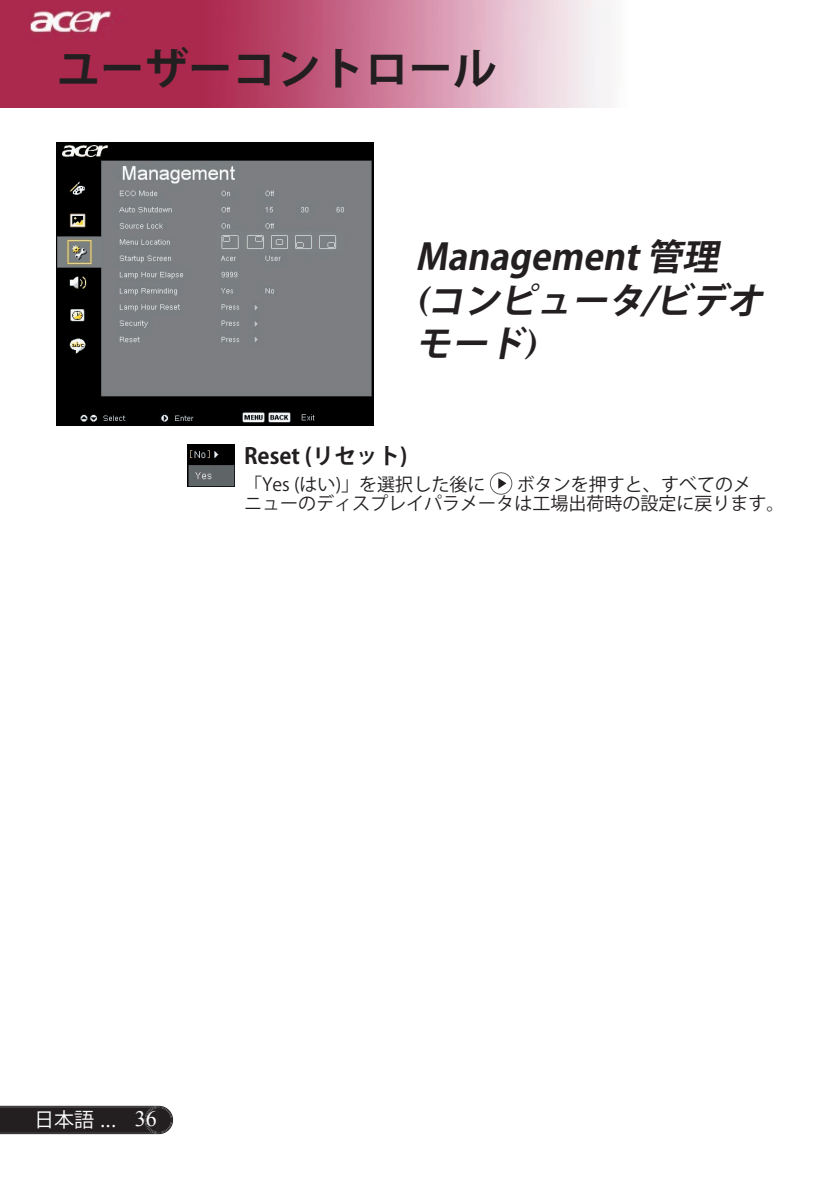
<style>
.page{position:relative;width:840px;height:1191px;background:#fff}
.page>*{position:absolute;margin:0;border:0;box-sizing:border-box;transform-origin:0 0}
.t1{font:700 44px "Koz Go Std";color:#231f20}
.t2{font:italic 700 36px/43.2px "Koz Go Std";color:#231f20}
.t3{font:700 22px "Koz Go Std";color:#231f20}
.t4{font:20px "Koz Go Std";color:#fff}
.t5{font:18px/19.6px "Koz Go Std";color:#231f20}
.s1{font-family:"Book Antiqua"}
.s2{font-family:"Century Gothic"}
.s3{font-family:"Times New Roman";font-size:22px}
</style>
<div class="page">
<img style="left:0;top:0;width:610px;height:108px">
<svg style="left:0;top:1105px;width:173px;height:29px;background:#312d2e"></svg>
<img style="left:57px;top:142px;width:317px;height:283px">
<svg style="left:489px;top:472px;width:23px;height:23px"></svg>
<img style="left:187px;top:445px;width:47px;height:41px">
<h1 class="t1" style="left:56px;top:40px;width:441px">ユーザーコントロール</h1>
<h2 class="t2" style="left:415px;top:238px;width:358px">Management管理<br><span class="s1">(</span>コンピュータ<span class="s1">/</span>ビデオモード<span class="s1">)</span></h2>
<p class="t3" style="left:244px;top:442px;width:165px">Reset (リセット)</p>
<p class="t5" style="left:244px;top:475px;width:243px">「Yes (はい)」を選択した後に</p>
<p class="t5" style="left:244px;top:475px;width:541px;text-indent:272px">ボタンを押すと、すべてのメ<br>ニューのディスプレイパラメータは工場出荷時の設定に戻ります。</p>
<p class="t4" style="left:34px;top:1106px;width:124px">日本語 <span class="s2">...</span> <span class="s3">36</span></p>
</div>
